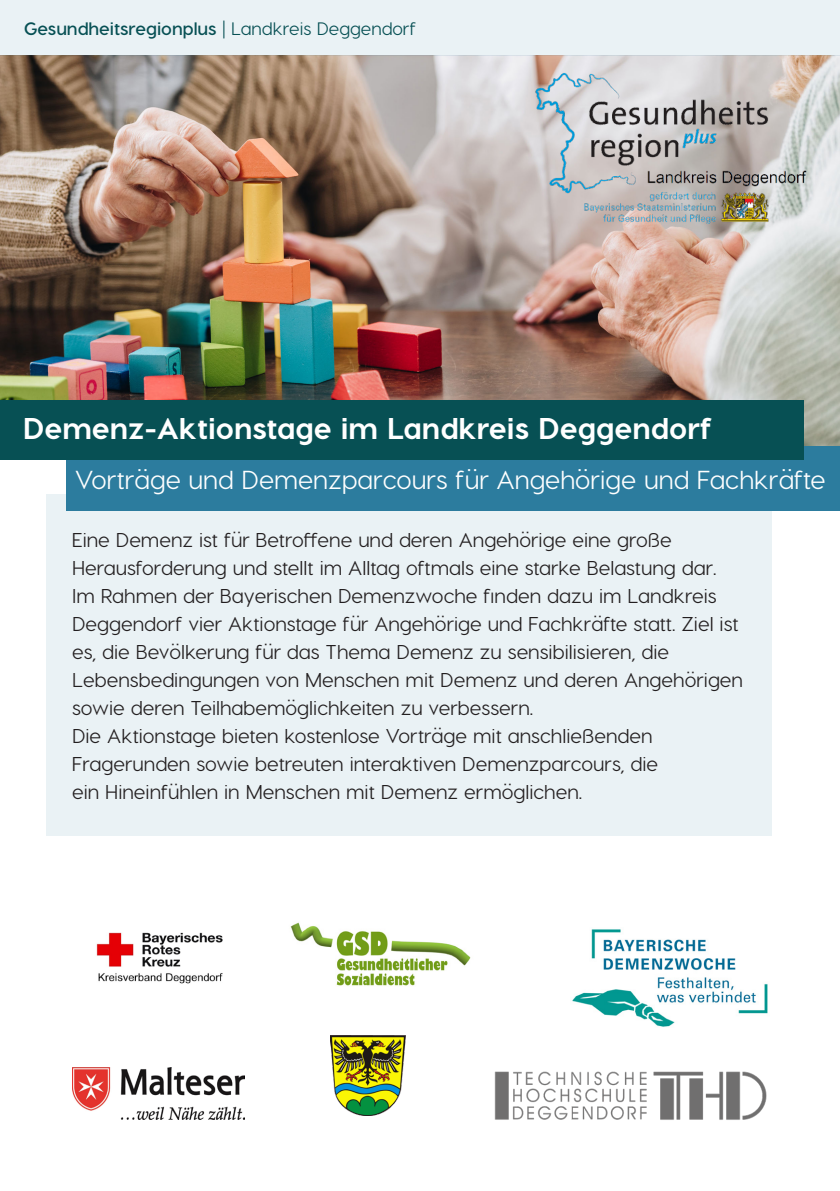
<style>
.page{position:relative;width:840px;height:1191px;background:#fff}
.page>*{position:absolute;margin:0;border:0;box-sizing:border-box;transform-origin:0 0}
.t1{font:800 30px "Visby CF";color:#fff}
.t2{font:500 26px "Visby CF";color:#fff}
.t3{font:500 20px/28px "Visby CF";color:#231f20}
.t4{font:700 18px "Visby CF";color:#075054}
.s1{font-weight:500}
</style>
<div class="page">
<div style="left:47px;top:494px;width:724px;height:341px;background:#eaf2f5"></div>
<img style="left:0;top:55px;width:839px;height:391px">
<div style="left:66px;top:446px;width:773px;height:65px;background:#2c7c9e"></div>
<div style="left:0;top:400px;width:802px;height:59px;background:#075054"></div>
<div style="left:0;top:0;width:839px;height:55px;background:#eaf2f5"></div>
<img style="left:290px;top:922px;width:181px;height:64px">
<img style="left:494px;top:1071px;width:273px;height:49px">
<img style="left:330px;top:1035px;width:75px;height:80px">
<img style="left:572px;top:929px;width:196px;height:98px">
<img style="left:96px;top:932px;width:127px;height:52px">
<img style="left:72px;top:1067px;width:172px;height:52px">
<img style="left:534px;top:73px;width:274px;height:120px">
<img style="left:579px;top:189px;width:195px;height:35px">
<p class="t4" style="left:24px;top:17px;width:393px">Gesundheitsregionplus <span class="s1">| Landkreis Deggendorf</span></p>
<p class="t1" style="left:23px;top:409px;width:691px">Demenz-Aktionstage im Landkreis Deggendorf</p>
<p class="t2" style="left:75px;top:463px;width:751px">Vorträge und Demenzparcours für Angehörige und Fachkräfte</p>
<p class="t3" style="left:72px;top:526px;width:601px">Eine Demenz ist für Betroffene und deren Angehörige eine große</p>
<p class="t3" style="left:72px;top:554px;width:645px">Herausforderung und stellt im Alltag oftmals eine starke Belastung dar.</p>
<p class="t3" style="left:72px;top:582px;width:645px">Im Rahmen der Bayerischen Demenzwoche finden dazu im Landkreis</p>
<p class="t3" style="left:72px;top:610px;width:667px">Deggendorf vier Aktionstage für Angehörige und Fachkräfte statt. Ziel ist es, die Bevölkerung für das Thema Demenz zu sensibilisieren, die</p>
<p class="t3" style="left:72px;top:666px;width:672px">Lebensbedingungen von Menschen mit Demenz und deren Angehörigen sowie deren Teilhabemöglichkeiten zu verbessern.</p>
<p class="t3" style="left:72px;top:722px;width:581px">Die Aktionstage bieten kostenlose Vorträge mit anschließenden</p>
<p class="t3" style="left:72px;top:750px;width:587px">Fragerunden sowie betreuten interaktiven Demenzparcours, die</p>
<p class="t3" style="left:72px;top:778px;width:511px">ein Hineinfühlen in Menschen mit Demenz ermöglichen.</p>
</div>
